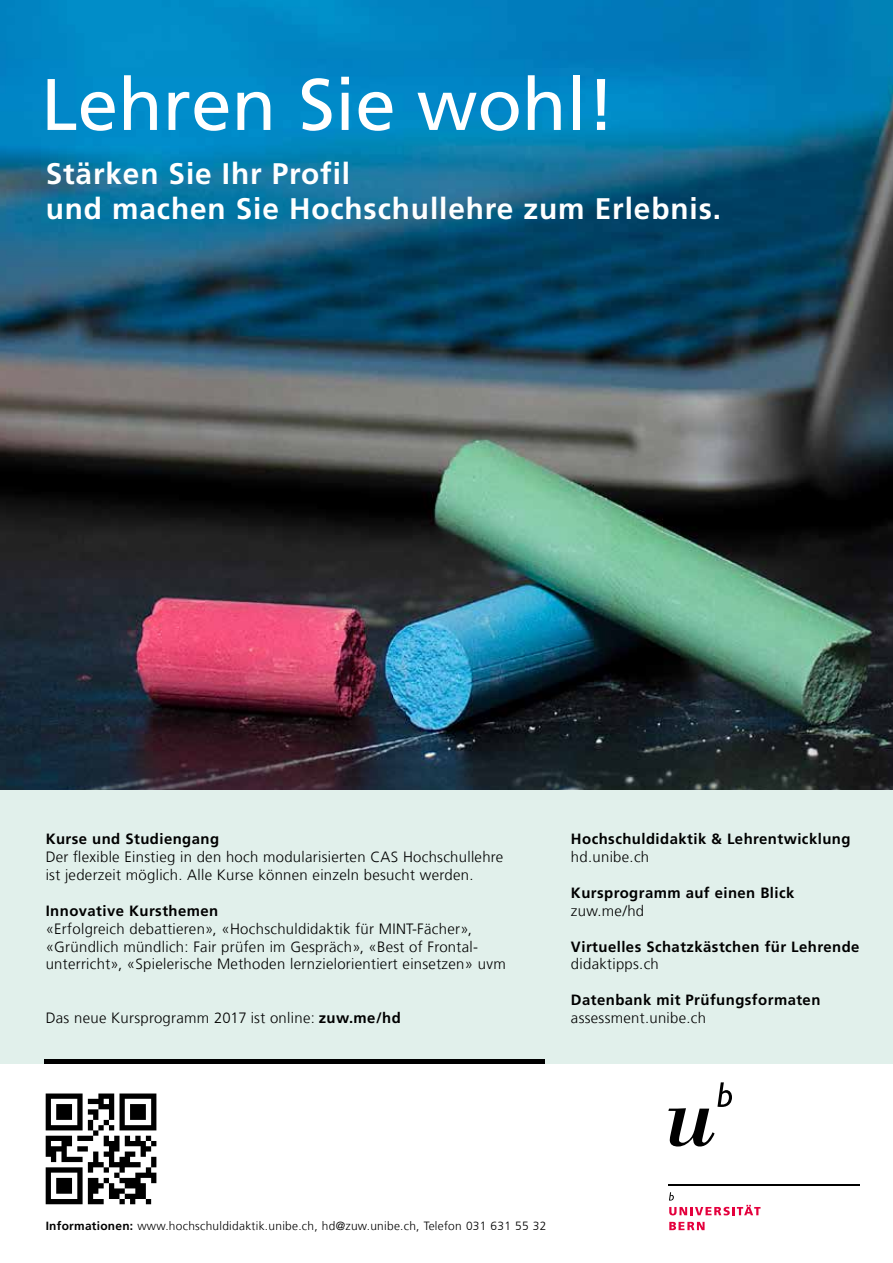
<style>
.page{position:relative;width:893px;height:1263px;background:#fff}
.page>*{position:absolute;margin:0;border:0;box-sizing:border-box;transform-origin:0 0}
.t1{font:72.9px "Frutiger LT Com";color:#fff}
.t2{font:700 29.7px/35.7px "Frutiger LT Com";letter-spacing:.03em;color:#fff}
.t3{font:300 14.85px/17.9px "Frutiger LT Com";letter-spacing:.02em;color:#000}
.t4{font:700 14.85px "Frutiger LT Com";letter-spacing:.03em;color:#000}
.t5{font:300 11.85px "Frutiger LT Com";letter-spacing:.025em;color:#000}
.s1{font-weight:700}
</style>
<div class="page">
<img style="left:0;top:0;width:893px;height:791px">
<svg style="left:668px;top:1082px;width:64px;height:64px"></svg>
<hr style="left:669px;top:1184px;width:191px;height:2px;background:#000">
<svg style="left:669px;top:1192px;width:91px;height:23px"></svg>
<svg style="left:669px;top:1222px;width:36px;height:8px"></svg>
<svg style="left:46px;top:1093px;width:110px;height:111px"></svg>
<div style="left:0;top:791px;width:893px;height:273px;background:#e1f0eb"></div>
<hr style="left:45px;top:1060px;width:500px;height:4px;background:#000">
<svg style="left:0;top:0;width:4px;height:6px"></svg>
<svg style="left:889px;top:0;width:4px;height:6px"></svg>
<h1 class="t1" style="left:41px;top:62px;width:575px">Lehren Sie wohl!</h1>
<h2 class="t2" style="left:46px;top:155px;width:677px">Stärken Sie Ihr Profil<br>und machen Sie Hochschullehre zum Erlebnis.</h2>
<p class="t4" style="left:46px;top:830px;width:175px">Kurse und Studiengang</p>
<p class="t3" style="left:46px;top:848px;width:459px">Der flexible Einstieg in den hoch modularisierten CAS Hochschullehre ist jederzeit möglich. Alle Kurse können einzeln besucht werden.</p>
<p class="t4" style="left:46px;top:902px;width:174px">Innovative Kursthemen</p>
<p class="t3" style="left:46px;top:920px;width:462px">«Erfolgreich debattieren», «Hochschuldidaktik für MINT-Fächer», «Gründlich mündlich: Fair prüfen im Gespräch», «Best of Frontal&shy;unterricht», «Spielerische Methoden lernzielorientiert einsetzen» uvm</p>
<p class="t3" style="left:46px;top:1009px;width:357px">Das neue Kursprogramm 2017 ist online: <span class="s1">zuw.me/hd</span></p>
<p class="t4" style="left:571px;top:830px;width:281px">Hochschuldidaktik &amp; Lehrentwicklung</p>
<p class="t3" style="left:571px;top:848px;width:80px">hd.unibe.ch</p>
<p class="t4" style="left:571px;top:884px;width:225px">Kursprogramm auf einen Blick</p>
<p class="t3" style="left:571px;top:902px;width:75px">zuw.me/hd</p>
<p class="t4" style="left:571px;top:938px;width:290px">Virtuelles Schatzkästchen für Lehrende</p>
<p class="t3" style="left:571px;top:955px;width:89px">didaktipps.ch</p>
<p class="t4" style="left:571px;top:991px;width:251px">Datenbank mit Prüfungsformaten</p>
<p class="t3" style="left:571px;top:1009px;width:137px">assessment.unibe.ch</p>
<p class="t5" style="left:46px;top:1219px;width:502px"><span class="s1">Informationen:</span> www.hochschuldidaktik.unibe.ch, hd@zuw.unibe.ch, Telefon 031 631 55 32</p>
</div>
